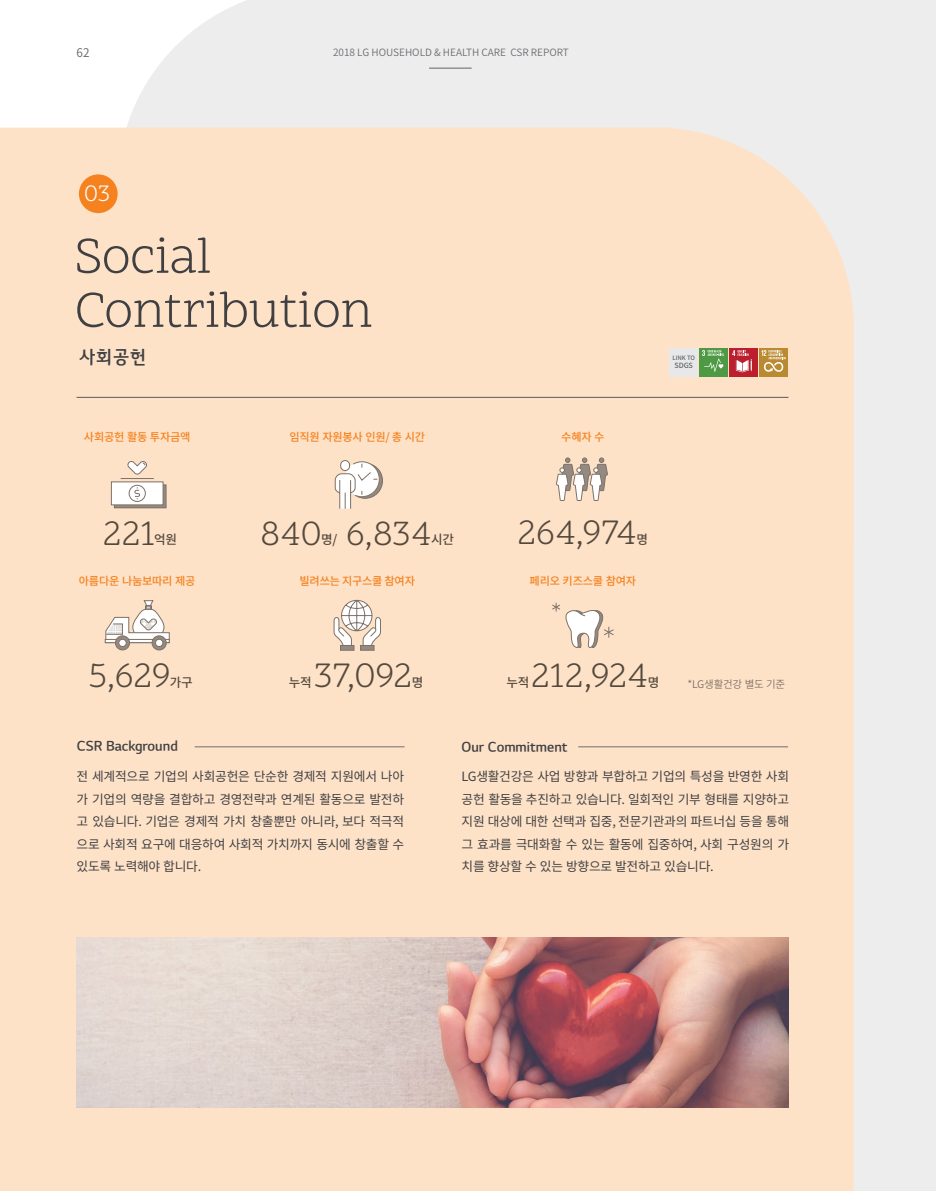
<style>
.page{position:relative;width:936px;height:1191px;background:#fff}
.page>*{position:absolute;margin:0;border:0;box-sizing:border-box;transform-origin:0 0}
.t1{font:52.5px/54px "Scope One";letter-spacing:-.01em;color:#404042}
.t2{font:36.45px "Scope One";letter-spacing:-.01em;color:#54493e}
.t3{font:36px "Scope One";color:#54493e}
.t4{font:24px "Scope One";color:#fff}
.t5{font:18px "LG Sm Haotf TSB";color:#404042}
.t6{font:13.5px "LG Sm Haotf TSB";color:#404042}
.t7{font:12.75px/22.5px "Noto Sans CJ Kkr";letter-spacing:-.02em;color:#404042;text-align:justify}
.t8{font:500 12.6px "Noto Sans CJ Kkr";letter-spacing:-.02em;color:#54493e}
.t9{font:600 12px "Noto Sans CJ Kkr";color:#626466}
.t10{font:500 11.25px "Noto Sans CJ Kkr";letter-spacing:-.02em;color:#f5821f}
.t11{font:600 10.5px "Noto Sans CJ Kkr";letter-spacing:-.02em;color:#7d7167}
.t12{font:600 10.05px "Noto Sans CJ Kkr";color:#6d6e71}
.t13{font:500 7.2px "Noto Sans CJ Kkr";color:#626466}
.t14{font:500 6px "Noto Sans CJ Kkr";letter-spacing:-.02em;color:#626466}
</style>
<div class="page">
<div style="left:118px;top:0;width:817px;height:1191px;background:#ededee"></div>
<div style="left:0;top:128px;width:853px;height:1063px;background:#fee2c8"></div>
<hr style="left:195px;top:746px;width:209px;height:1px;background:#6d6e71">
<hr style="left:578px;top:746px;width:210px;height:1px;background:#6d6e71">
<div style="left:669px;top:348px;width:29px;height:28px;background:#e8e8ea"></div>
<div style="left:699px;top:348px;width:29px;height:28px;background:#4d9944"></div>
<svg style="left:702px;top:350px;width:21px;height:22px"></svg>
<div style="left:729px;top:348px;width:29px;height:28px;background:#bb1f2e"></div>
<svg style="left:732px;top:350px;width:19px;height:22px"></svg>
<div style="left:759px;top:348px;width:29px;height:28px;background:#b98a31"></div>
<svg style="left:761px;top:350px;width:24px;height:22px"></svg>
<div style="left:79px;top:174px;width:39px;height:39px;background:#f5821f;border-radius:50%"></div>
<hr style="left:77px;top:397px;width:711px;height:1px;background:#58585b">
<div style="left:111px;top:482px;width:52px;height:23px;background:#fff"></div>
<div style="left:111px;top:481px;width:52px;height:24px;border:1px solid #7d7167"></div>
<svg style="left:114px;top:484px;width:53px;height:24px"></svg>
<hr style="left:121px;top:478px;width:33px;height:1px;background:#7d7167">
<svg style="left:127px;top:461px;width:21px;height:14px"></svg>
<div style="left:340px;top:460px;width:10px;height:11px;border:1px solid #7d7167;border-radius:4px"></div>
<svg style="left:334px;top:461px;width:49px;height:48px"></svg>
<svg style="left:555px;top:457px;width:53px;height:44px"></svg>
<svg style="left:551px;top:542px;width:63px;height:108px;background:#f7dfc9"></svg>
<div style="left:115px;top:636px;width:14px;height:14px;background:#958a81;border-radius:50%"></div>
<div style="left:115px;top:635px;width:15px;height:15px;border:1px solid #7d7167;border-radius:50%"></div>
<div style="left:119px;top:639px;width:7px;height:7px;background:#fff;border-radius:50%"></div>
<div style="left:118px;top:639px;width:9px;height:8px;border:1px solid #7d7167;border-radius:50%"></div>
<div style="left:152px;top:636px;width:14px;height:14px;background:#958a81;border-radius:50%"></div>
<div style="left:152px;top:635px;width:14px;height:15px;border:1px solid #7d7167;border-radius:50%"></div>
<div style="left:155px;top:639px;width:8px;height:7px;background:#fff;border-radius:50%"></div>
<div style="left:155px;top:639px;width:8px;height:8px;border:1px solid #7d7167;border-radius:50%"></div>
<svg style="left:105px;top:600px;width:65px;height:43px"></svg>
<svg style="left:333px;top:599px;width:48px;height:52px"></svg>
<img style="left:77px;top:937px;width:711px;height:170px">
<hr style="left:429px;top:68px;width:42px;height:1px;background:#626466">
<p class="t9" style="left:77px;top:46px;width:14px">62</p>
<p class="t12" style="left:333px;top:46px;width:237px">2018 LG HOUSEHOLD &amp; HEALTH CARE CSR REPORT</p>
<h3 class="t4" style="left:84px;top:179px;width:28px">03</h3>
<h1 class="t1" style="left:75px;top:233px;width:299px">Social<br>Contribution</h1>
<h3 class="t5" style="left:79px;top:347px;width:69px">사회공헌</h3>
<p class="t10" style="left:84px;top:431px;width:108px">사회공헌 활동 투자금액</p>
<p class="t10" style="left:289px;top:431px;width:137px">임직원 자원봉사 인원/ 총 시간</p>
<p class="t10" style="left:561px;top:431px;width:45px">수혜자 수</p>
<p class="t14" style="left:672px;top:355px;width:24px">LINK TO</p>
<p class="t13" style="left:674px;top:361px;width:20px">SDGS</p>
<h2 class="t2" style="left:103px;top:511px;width:53px">221</h2>
<p class="t8" style="left:154px;top:532px;width:24px">억원</p>
<p class="t10" style="left:79px;top:574px;width:118px">아름다운 나눔보따리 제공</p>
<h3 class="t3" style="left:260px;top:512px;width:63px">840</h3>
<p class="t8" style="left:321px;top:532px;width:18px">명/</p>
<h3 class="t3" style="left:346px;top:512px;width:87px">6,834</h3>
<p class="t8" style="left:431px;top:532px;width:24px">시간</p>
<h2 class="t2" style="left:517px;top:510px;width:120px">264,974</h2>
<p class="t8" style="left:636px;top:532px;width:13px">명</p>
<p class="t10" style="left:299px;top:574px;width:117px">빌려쓰는 지구스쿨 참여자</p>
<p class="t10" style="left:529px;top:574px;width:108px">페리오 키즈스쿨 참여자</p>
<h2 class="t2" style="left:88px;top:653px;width:84px">5,629</h2>
<p class="t8" style="left:170px;top:675px;width:24px">가구</p>
<h2 class="t2" style="left:314px;top:653px;width:100px">37,092</h2>
<h2 class="t2" style="left:531px;top:653px;width:118px">212,924</h2>
<p class="t8" style="left:289px;top:675px;width:24px">누적</p>
<p class="t8" style="left:412px;top:675px;width:13px">명</p>
<p class="t8" style="left:506px;top:675px;width:24px">누적</p>
<p class="t8" style="left:647px;top:675px;width:13px">명</p>
<p class="t11" style="left:687px;top:678px;width:99px">*LG생활건강 별도 기준</p>
<p class="t6" style="left:77px;top:739px;width:102px">CSR Background</p>
<p class="t6" style="left:461px;top:740px;width:108px">Our Commitment</p>
<p class="t7" style="left:77px;top:765px;width:329px">전 세계적으로 기업의 사회공헌은 단순한 경제적 지원에서 나아 가 기업의 역량을 결합하고 경영전략과 연계된 활동으로 발전하 고 있습니다. 기업은 경제적 가치 창출뿐만 아니라, 보다 적극적 으로 사회적 요구에 대응하여 사회적 가치까지 동시에 창출할 수 있도록 노력해야 합니다.</p>
<p class="t7" style="left:461px;top:765px;width:329px">LG생활건강은 사업 방향과 부합하고 기업의 특성을 반영한 사회 공헌 활동을 추진하고 있습니다. 일회적인 기부 형태를 지양하고 지원 대상에 대한 선택과 집중, 전문기관과의 파트너십 등을 통해 그 효과를 극대화할 수 있는 활동에 집중하여, 사회 구성원의 가 치를 향상할 수 있는 방향으로 발전하고 있습니다.</p>
</div>
